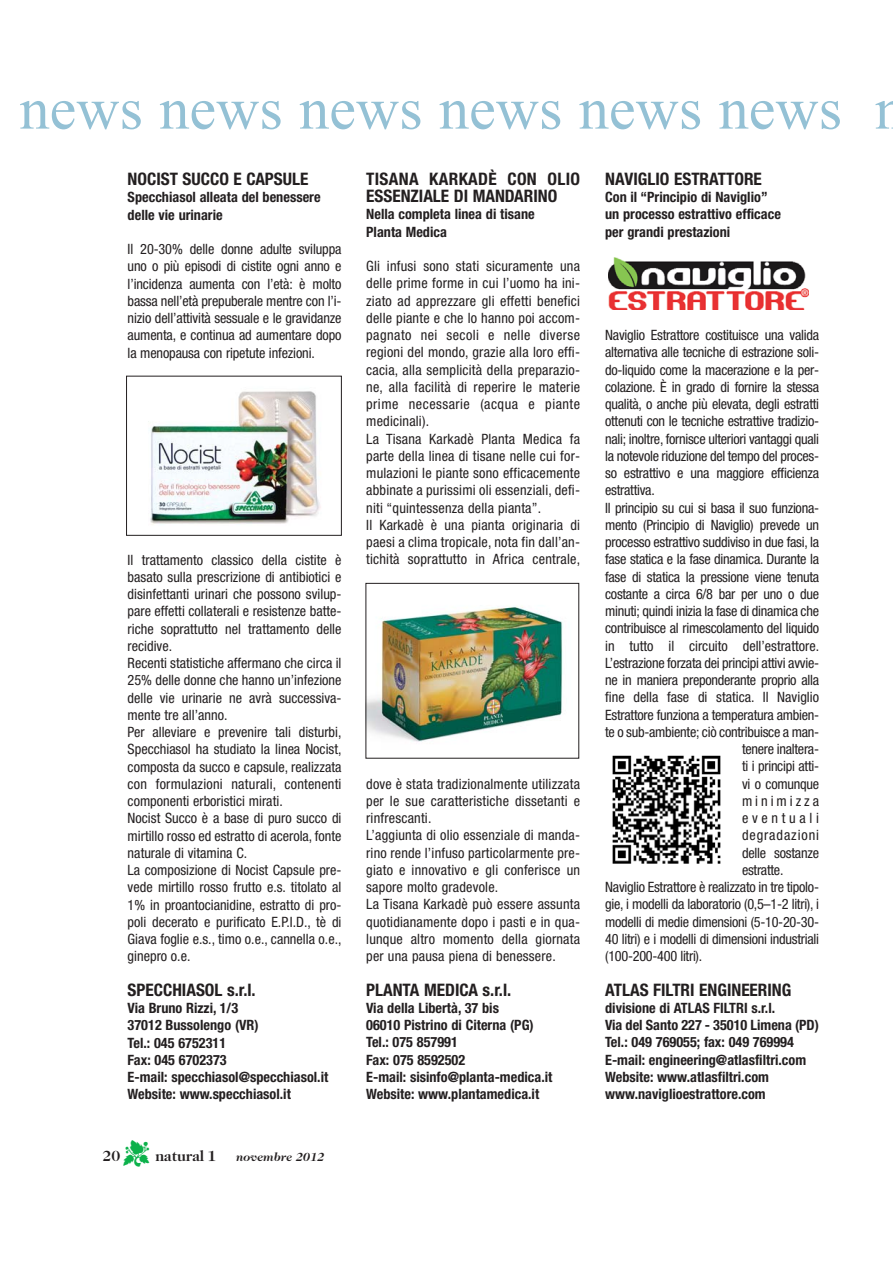
<style>
.page{position:relative;width:893px;height:1263px;background:#fff}
.page>*{position:absolute;margin:0;border:0;box-sizing:border-box;transform-origin:0 0}
.t1{font:60px "Times New Roman";color:#94c1d5}
.t2{font:700 condensed 17.25px/17.2px "Helvetica Neue";color:#231f20}
.t3{font:700 15px "Caslon Two Twenty Four";color:#231f20}
.t4{font:condensed 14.25px/17.2px "Helvetica Neue";color:#231f20}
.t5{font:condensed 14.25px "Helvetica Neue";letter-spacing:-.02em;color:#231f20}
.t6{font:700 condensed 14.25px/17.2px "Helvetica Neue";color:#231f20}
.t7{font:condensed 14.25px "Helvetica Neue";letter-spacing:.06em;color:#231f20}
.t8{font:condensed 14.25px "Helvetica Neue";letter-spacing:.21em;color:#231f20}
.t9{font:condensed 14.25px "Helvetica Neue";letter-spacing:.26em;color:#231f20}
.t10{font:italic 700 12px "Caslon Two Twenty Four";color:#231f20}
</style>
<div class="page">
<img style="left:148px;top:391px;width:173px;height:134px">
<div style="left:126px;top:376px;width:216px;height:160px;border:1px solid #231f20"></div>
<img style="left:367px;top:606px;width:196px;height:136px">
<img style="left:612px;top:755px;width:109px;height:109px">
<img style="left:609px;top:257px;width:199px;height:53px">
<h1 class="t1" style="left:20px;top:87px;width:887px">news news news news news news n</h1>
<p class="t2" style="left:128px;top:172px;width:182px">NOCIST SUCCO E CAPSULE</p>
<p class="t6" style="left:128px;top:190px;width:194px">Specchiasol alleata del benessere delle vie urinarie</p>
<p class="t4" style="left:128px;top:242px;width:215px;text-align:justify">Il 20-30% delle donne adulte sviluppa uno o più episodi di cistite ogni anno e l’incidenza aumenta con l’età: è molto bassa nell’età prepuberale mentre con l’i&shy;nizio dell’attività sessuale e le gravidanze aumenta, e continua ad aumentare dopo la menopausa con ripetute infezioni.</p>
<p class="t4" style="left:128px;top:552px;width:215px">Il trattamento classico della cistite è basato sulla prescrizione di antibiotici e disinfettanti urinari che possono svilup&shy;pare effetti collaterali e resistenze batte&shy;riche soprattutto nel trattamento delle recidive.<br>Recenti statistiche affermano che circa il 25% delle donne che hanno un’infezione delle vie urinarie ne avrà successiva&shy;mente tre all’anno.<br>Per alleviare e prevenire tali disturbi, Specchiasol ha studiato la linea Nocist, composta da succo e capsule, realizzata con formulazioni naturali, contenenti componenti erboristici mirati.<br>Nocist Succo è a base di puro succo di mirtillo rosso ed estratto di acerola, fonte naturale di vitamina C.<br>La composizione di Nocist Capsule pre&shy;vede mirtillo rosso frutto e.s. titolato al 1% in proantocianidine, estratto di pro&shy;poli decerato e purificato E.P.I.D., tè di Giava foglie e.s., timo o.e., cannella o.e., ginepro o.e.</p>
<p class="t2" style="left:128px;top:983px;width:130px">SPECCHIASOL s.r.l.</p>
<p class="t6" style="left:128px;top:1001px;width:202px">Via Bruno Rizzi, 1/3<br>37012 Bussolengo (VR)<br>Tel.: 045 6752311<br>Fax: 045 6702373<br>E-mail: specchiasol@specchiasol.it<br>Website: www.specchiasol.it</p>
<p class="t3" style="left:103px;top:1150px;width:19px">20</p>
<p class="t3" style="left:155px;top:1150px;width:62px">natural 1</p>
<p class="t10" style="left:236px;top:1152px;width:90px">novembre 2012</p>
<p class="t2" style="left:366px;top:172px;width:215px">TISANA KARKADÈ CON OLIO<br>ESSENZIALE DI MANDARINO</p>
<p class="t6" style="left:366px;top:207px;width:170px">Nella completa linea di tisane<br>Planta Medica</p>
<p class="t4" style="left:366px;top:259px;width:215px">Gli infusi sono stati sicuramente una delle prime forme in cui l’uomo ha ini&shy;ziato ad apprezzare gli effetti benefici delle piante e che lo hanno poi accom&shy;pagnato nei secoli e nelle diverse regioni del mondo, grazie alla loro effi&shy;cacia, alla semplicità della preparazio&shy;ne, alla facilità di reperire le materie prime necessarie (acqua e piante medicinali).<br>La Tisana Karkadè Planta Medica fa parte della linea di tisane nelle cui for&shy;mulazioni le piante sono efficacemente abbinate a purissimi oli essenziali, defi&shy;niti “quintessenza della pianta”.<br>Il Karkadè è una pianta originaria di paesi a clima tropicale, nota fin dall’an&shy;tichità soprattutto in Africa centrale,</p>
<p class="t4" style="left:366px;top:776px;width:215px">dove è stata tradizionalmente utilizzata per le sue caratteristiche dissetanti e rinfrescanti.<br>L’aggiunta di olio essenziale di manda&shy;rino rende l’infuso particolarmente pre&shy;giato e innovativo e gli conferisce un sapore molto gradevole.<br>La Tisana Karkadè può essere assunta quotidianamente dopo i pasti e in qua&shy;lunque altro momento della giornata per una pausa piena di benessere.</p>
<p class="t2" style="left:366px;top:982px;width:147px">PLANTA MEDICA s.r.l.</p>
<p class="t6" style="left:366px;top:1000px;width:188px">Via della Libertà, 37 bis<br>06010 Pistrino di Citerna (PG)<br>Tel.: 075 857991<br>Fax: 075 8592502<br>E-mail: sisinfo@planta-medica.it<br>Website: www.plantamedica.it</p>
<p class="t2" style="left:605px;top:172px;width:158px">NAVIGLIO ESTRATTORE</p>
<p class="t6" style="left:605px;top:190px;width:177px">Con il “Principio di Naviglio” un processo estrattivo efficace per grandi prestazioni</p>
<p class="t5" style="left:605px;top:330px;width:215px">Naviglio Estrattore costituisce una valida</p>
<p class="t5" style="left:605px;top:347px;width:215px">alternativa alle tecniche di estrazione soli-</p>
<p class="t5" style="left:605px;top:364px;width:215px">do-liquido come la macerazione e la per-</p>
<p class="t5" style="left:605px;top:382px;width:215px">colazione. È in grado di fornire la stessa</p>
<p class="t5" style="left:605px;top:399px;width:215px">qualità, o anche più elevata, degli estratti</p>
<p class="t5" style="left:605px;top:416px;width:215px">ottenuti con le tecniche estrattive tradizio-</p>
<p class="t5" style="left:605px;top:433px;width:215px">nali; inoltre, fornisce ulteriori vantaggi quali</p>
<p class="t5" style="left:605px;top:451px;width:215px">la notevole riduzione del tempo del proces-</p>
<p class="t5" style="left:605px;top:468px;width:215px">so estrattivo e una maggiore efficienza</p>
<p class="t5" style="left:605px;top:485px;width:51px">estrattiva.</p>
<p class="t5" style="left:605px;top:502px;width:215px">Il principio su cui si basa il suo funziona-</p>
<p class="t5" style="left:605px;top:520px;width:215px">mento (Principio di Naviglio) prevede un</p>
<p class="t5" style="left:605px;top:537px;width:215px">processo estrattivo suddiviso in due fasi, la</p>
<p class="t5" style="left:605px;top:554px;width:215px">fase statica e la fase dinamica. Durante la</p>
<p class="t5" style="left:605px;top:571px;width:215px">fase di statica la pressione viene tenuta</p>
<p class="t5" style="left:605px;top:589px;width:215px">costante a circa 6/8 bar per uno o due</p>
<p class="t5" style="left:605px;top:606px;width:215px">minuti; quindi inizia la fase di dinamica che</p>
<p class="t5" style="left:605px;top:623px;width:215px">contribuisce al rimescolamento del liquido</p>
<p class="t4" style="left:605px;top:638px;width:215px">in tutto il circuito dell’estrattore.</p>
<p class="t5" style="left:605px;top:658px;width:215px">L’estrazione forzata dei principi attivi avvie-</p>
<p class="t5" style="left:605px;top:675px;width:215px">ne in maniera preponderante proprio alla</p>
<p class="t4" style="left:605px;top:690px;width:215px">fine della fase di statica. Il Naviglio</p>
<p class="t5" style="left:605px;top:709px;width:215px">Estrattore funziona a temperatura ambien-</p>
<p class="t5" style="left:605px;top:727px;width:215px">te o sub-ambiente; ciò contribuisce a man-</p>
<p class="t5" style="left:742px;top:744px;width:79px">tenere inaltera-</p>
<p class="t5" style="left:742px;top:761px;width:79px">ti i principi atti-</p>
<p class="t5" style="left:742px;top:778px;width:79px">vi o comunque</p>
<p class="t8" style="left:742px;top:796px;width:79px">minimizza</p>
<p class="t9" style="left:742px;top:813px;width:79px">eventuali</p>
<p class="t7" style="left:742px;top:830px;width:79px">degradazioni</p>
<p class="t4" style="left:742px;top:845px;width:79px">delle sostanze</p>
<p class="t5" style="left:742px;top:865px;width:43px">estratte.</p>
<p class="t5" style="left:605px;top:882px;width:215px">Naviglio Estrattore è realizzato in tre tipolo-</p>
<p class="t5" style="left:605px;top:899px;width:215px">gie, i modelli da laboratorio (0,5–1-2 litri), i</p>
<p class="t5" style="left:605px;top:916px;width:215px">modelli di medie dimensioni (5-10-20-30-</p>
<p class="t5" style="left:605px;top:934px;width:215px">40 litri) e i modelli di dimensioni industriali</p>
<p class="t5" style="left:605px;top:951px;width:99px">(100-200-400 litri).</p>
<p class="t2" style="left:605px;top:982px;width:188px">ATLAS FILTRI ENGINEERING</p>
<p class="t6" style="left:605px;top:1000px;width:215px">divisione di ATLAS FILTRI s.r.l.<br>Via del Santo 227 - 35010 Limena (PD)<br>Tel.: 049 769055; fax: 049 769994<br>E-mail: engineering@atlasfiltri.com Website: www.atlasfiltri.com www.naviglioestrattore.com</p>
</div>
